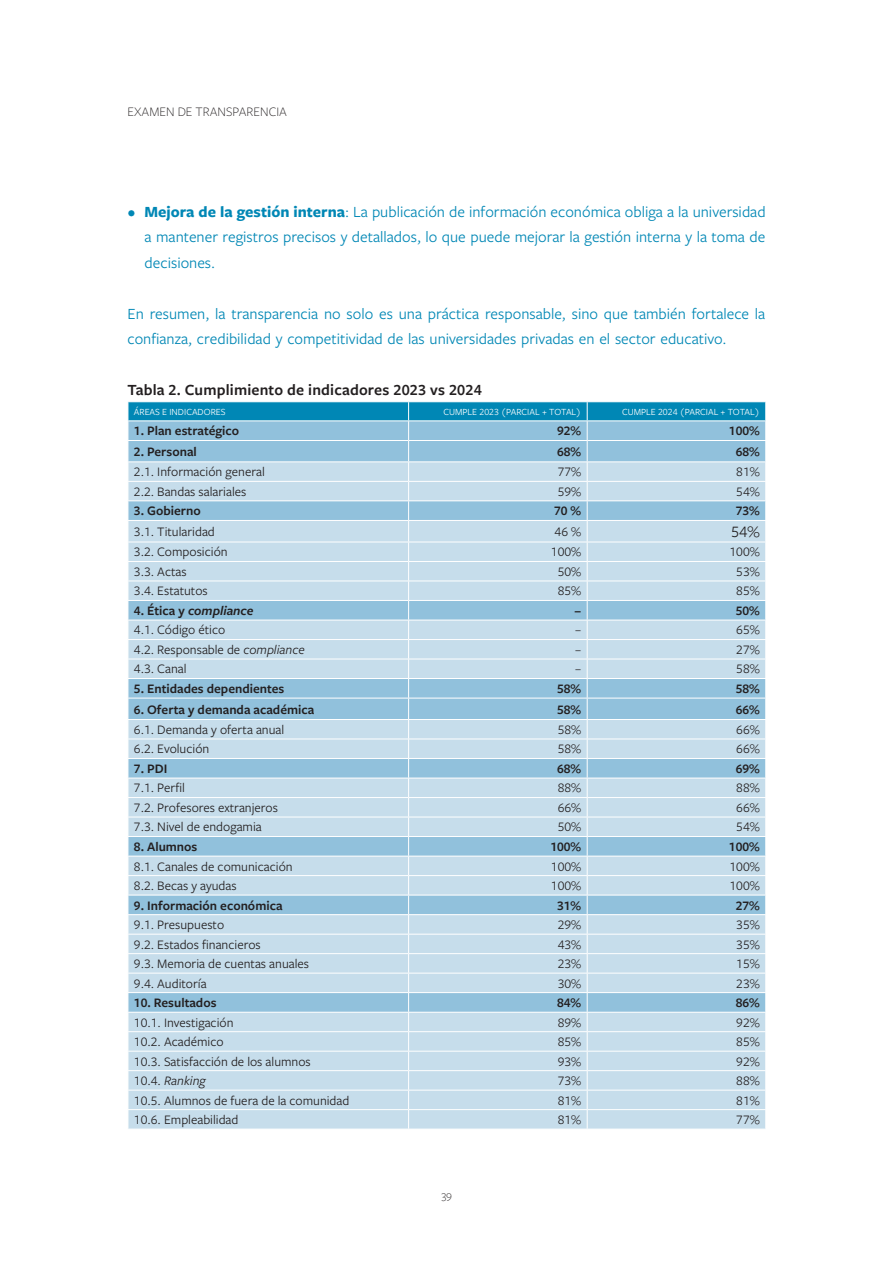
<style>
.page{position:relative;width:893px;height:1263px;background:#fff}
.page>*{position:absolute;margin:0;border:0;box-sizing:border-box;transform-origin:0 0}
.t1{font:16.5px "Freight Sans Pro";color:#231f20}
.t2{font:16.2px/25.5px "Freight Sans Pro";color:#0087b5;text-align:justify}
.t3{font:600 16.2px "Freight Sans Pro";letter-spacing:.01em;color:#231f20}
.t4{font:13.5px "Freight Sans Pro";color:#231f20}
.t5{font:600 13.5px "Freight Sans Pro";color:#231f20}
.t6{font:300 13.5px "Freight Sans Pro";color:#231f20}
.t7{font:italic 600 13.5px "Freight Sans Pro";color:#231f20}
.t8{font:italic 13.5px "Freight Sans Pro";color:#231f20}
.t9{font:300 12px "Freight Sans Pro";color:#231f20}
.t10{font:9.75px "Freight Sans Pro";color:#fff}
.s1{font-weight:700}
.s2{font-style:normal}
.s3{font-style:italic}
</style>
<div class="page">
<svg style="left:128px;top:402px;width:638px;height:727px;background:#b6d5e6"></svg>
<p class="t6" style="left:128px;top:102px;width:161px">EXAMEN DE TRANSPARENCIA</p>
<p class="t2" style="left:145px;top:198px;width:623px;text-indent:-17px"><span class="s1">• Mejora de la gestión interna</span>: La publicación de información económica obliga a la universidad a mantener registros precisos y detallados, lo que puede mejorar la gestión interna y la toma de decisiones.</p>
<p class="t2" style="left:128px;top:300px;width:639px">En resumen, la transparencia no solo es una práctica responsable, sino que también fortalece la confianza, credibilidad y competitividad de las universidades privadas en el sector educativo.</p>
<p class="t3" style="left:128px;top:379px;width:356px">Tabla 2. Cumplimiento de indicadores 2023 vs 2024</p>
<p class="t10" style="left:134px;top:405px;width:93px">ÁREAS E INDICADORES</p>
<p class="t10" style="left:443px;top:405px;width:139px">CUMPLE 2023 (PARCIAL + TOTAL)</p>
<p class="t10" style="left:622px;top:405px;width:139px">CUMPLE 2024 (PARCIAL + TOTAL)</p>
<p class="t5" style="left:134px;top:422px;width:107px">1. Plan estratégico</p>
<p class="t5" style="left:557px;top:422px;width:26px">92%</p>
<p class="t5" style="left:729px;top:422px;width:32px">100%</p>
<p class="t5" style="left:134px;top:442px;width:64px">2. Personal</p>
<p class="t5" style="left:557px;top:442px;width:26px">68%</p>
<p class="t5" style="left:736px;top:442px;width:26px">68%</p>
<p class="t4" style="left:134px;top:463px;width:132px">2.1. Información general</p>
<p class="t4" style="left:558px;top:463px;width:25px">77%</p>
<p class="t4" style="left:736px;top:463px;width:25px">81%</p>
<p class="t4" style="left:134px;top:482px;width:114px">2.2. Bandas salariales</p>
<p class="t4" style="left:558px;top:482px;width:25px">59%</p>
<p class="t4" style="left:736px;top:482px;width:25px">54%</p>
<p class="t5" style="left:134px;top:502px;width:68px">3. Gobierno</p>
<p class="t5" style="left:554px;top:502px;width:29px">70 %</p>
<p class="t5" style="left:736px;top:502px;width:26px">73%</p>
<p class="t4" style="left:134px;top:522px;width:82px">3.1. Titularidad</p>
<p class="t4" style="left:555px;top:522px;width:28px">46 %</p>
<p class="t1" style="left:731px;top:520px;width:30px">54%</p>
<p class="t4" style="left:134px;top:543px;width:95px">3.2. Composición</p>
<p class="t4" style="left:551px;top:543px;width:32px">100%</p>
<p class="t4" style="left:729px;top:543px;width:32px">100%</p>
<p class="t4" style="left:134px;top:562px;width:54px">3.3. Actas</p>
<p class="t4" style="left:558px;top:562px;width:25px">50%</p>
<p class="t4" style="left:736px;top:562px;width:25px">53%</p>
<p class="t4" style="left:134px;top:582px;width:75px">3.4. Estatutos</p>
<p class="t4" style="left:558px;top:582px;width:25px">85%</p>
<p class="t4" style="left:736px;top:582px;width:25px">85%</p>
<p class="t7" style="left:134px;top:601px;width:121px"><span class="s2">4. Ética y</span> compliance</p>
<p class="t5" style="left:574px;top:601px;width:8px">–</p>
<p class="t5" style="left:736px;top:601px;width:26px">50%</p>
<p class="t4" style="left:134px;top:621px;width:93px">4.1. Código ético</p>
<p class="t4" style="left:575px;top:621px;width:8px">–</p>
<p class="t4" style="left:736px;top:621px;width:25px">65%</p>
<p class="t4" style="left:134px;top:640px;width:172px">4.2. Responsable de <span class="s3">compliance</span></p>
<p class="t4" style="left:575px;top:640px;width:8px">–</p>
<p class="t4" style="left:736px;top:640px;width:25px">27%</p>
<p class="t4" style="left:134px;top:660px;width:54px">4.3. Canal</p>
<p class="t4" style="left:575px;top:660px;width:8px">–</p>
<p class="t4" style="left:736px;top:660px;width:25px">58%</p>
<p class="t5" style="left:134px;top:679px;width:152px">5. Entidades dependientes</p>
<p class="t5" style="left:557px;top:679px;width:26px">58%</p>
<p class="t5" style="left:736px;top:679px;width:26px">58%</p>
<p class="t5" style="left:134px;top:700px;width:182px">6. Oferta y demanda académica</p>
<p class="t5" style="left:557px;top:700px;width:26px">58%</p>
<p class="t5" style="left:736px;top:700px;width:26px">66%</p>
<p class="t4" style="left:134px;top:720px;width:152px">6.1. Demanda y oferta anual</p>
<p class="t4" style="left:558px;top:720px;width:25px">58%</p>
<p class="t4" style="left:736px;top:720px;width:25px">66%</p>
<p class="t4" style="left:134px;top:740px;width:77px">6.2. Evolución</p>
<p class="t4" style="left:558px;top:740px;width:25px">58%</p>
<p class="t4" style="left:736px;top:740px;width:25px">66%</p>
<p class="t5" style="left:134px;top:759px;width:35px">7. PDI</p>
<p class="t5" style="left:557px;top:759px;width:26px">68%</p>
<p class="t5" style="left:736px;top:759px;width:26px">69%</p>
<p class="t4" style="left:134px;top:779px;width:52px">7.1. Perfil</p>
<p class="t4" style="left:558px;top:779px;width:25px">88%</p>
<p class="t4" style="left:736px;top:779px;width:25px">88%</p>
<p class="t4" style="left:134px;top:798px;width:146px">7.2. Profesores extranjeros</p>
<p class="t4" style="left:558px;top:798px;width:25px">66%</p>
<p class="t4" style="left:736px;top:798px;width:25px">66%</p>
<p class="t4" style="left:134px;top:818px;width:129px">7.3. Nivel de endogamia</p>
<p class="t4" style="left:558px;top:818px;width:25px">50%</p>
<p class="t4" style="left:736px;top:818px;width:25px">54%</p>
<p class="t5" style="left:134px;top:837px;width:65px">8. Alumnos</p>
<p class="t5" style="left:550px;top:837px;width:32px">100%</p>
<p class="t5" style="left:729px;top:837px;width:32px">100%</p>
<p class="t4" style="left:134px;top:857px;width:160px">8.1. Canales de comunicación</p>
<p class="t4" style="left:551px;top:857px;width:32px">100%</p>
<p class="t4" style="left:729px;top:857px;width:32px">100%</p>
<p class="t4" style="left:134px;top:876px;width:104px">8.2. Becas y ayudas</p>
<p class="t4" style="left:551px;top:876px;width:32px">100%</p>
<p class="t4" style="left:729px;top:876px;width:32px">100%</p>
<p class="t5" style="left:134px;top:896px;width:150px">9. Información económica</p>
<p class="t5" style="left:557px;top:896px;width:26px">31%</p>
<p class="t5" style="left:736px;top:896px;width:26px">27%</p>
<p class="t4" style="left:134px;top:916px;width:92px">9.1. Presupuesto</p>
<p class="t4" style="left:558px;top:916px;width:25px">29%</p>
<p class="t4" style="left:736px;top:916px;width:25px">35%</p>
<p class="t4" style="left:134px;top:935px;width:128px">9.2. Estados financieros</p>
<p class="t4" style="left:558px;top:935px;width:25px">43%</p>
<p class="t4" style="left:736px;top:935px;width:25px">35%</p>
<p class="t4" style="left:134px;top:955px;width:177px">9.3. Memoria de cuentas anuales</p>
<p class="t4" style="left:558px;top:955px;width:25px">23%</p>
<p class="t4" style="left:736px;top:955px;width:25px">15%</p>
<p class="t4" style="left:134px;top:974px;width:74px">9.4. Auditoría</p>
<p class="t4" style="left:558px;top:974px;width:25px">30%</p>
<p class="t4" style="left:736px;top:974px;width:25px">23%</p>
<p class="t5" style="left:134px;top:993px;width:84px">10. Resultados</p>
<p class="t5" style="left:557px;top:993px;width:26px">84%</p>
<p class="t5" style="left:736px;top:993px;width:26px">86%</p>
<p class="t4" style="left:134px;top:1013px;width:101px">10.1. Investigación</p>
<p class="t4" style="left:558px;top:1013px;width:25px">89%</p>
<p class="t4" style="left:736px;top:1013px;width:25px">92%</p>
<p class="t4" style="left:134px;top:1033px;width:91px">10.2. Académico</p>
<p class="t4" style="left:558px;top:1033px;width:25px">85%</p>
<p class="t4" style="left:736px;top:1033px;width:25px">85%</p>
<p class="t4" style="left:134px;top:1052px;width:178px">10.3. Satisfacción de los alumnos</p>
<p class="t4" style="left:558px;top:1052px;width:25px">93%</p>
<p class="t4" style="left:736px;top:1052px;width:25px">92%</p>
<p class="t8" style="left:134px;top:1072px;width:73px"><span class="s2">10.4.</span> Ranking</p>
<p class="t4" style="left:558px;top:1072px;width:25px">73%</p>
<p class="t4" style="left:736px;top:1072px;width:25px">88%</p>
<p class="t4" style="left:134px;top:1091px;width:217px">10.5. Alumnos de fuera de la comunidad</p>
<p class="t4" style="left:558px;top:1091px;width:25px">81%</p>
<p class="t4" style="left:736px;top:1091px;width:25px">81%</p>
<p class="t4" style="left:134px;top:1110px;width:106px">10.6. Empleabilidad</p>
<p class="t4" style="left:558px;top:1110px;width:25px">81%</p>
<p class="t4" style="left:736px;top:1110px;width:25px">77%</p>
<p class="t9" style="left:441px;top:1187px;width:12px">39</p>
</div>
